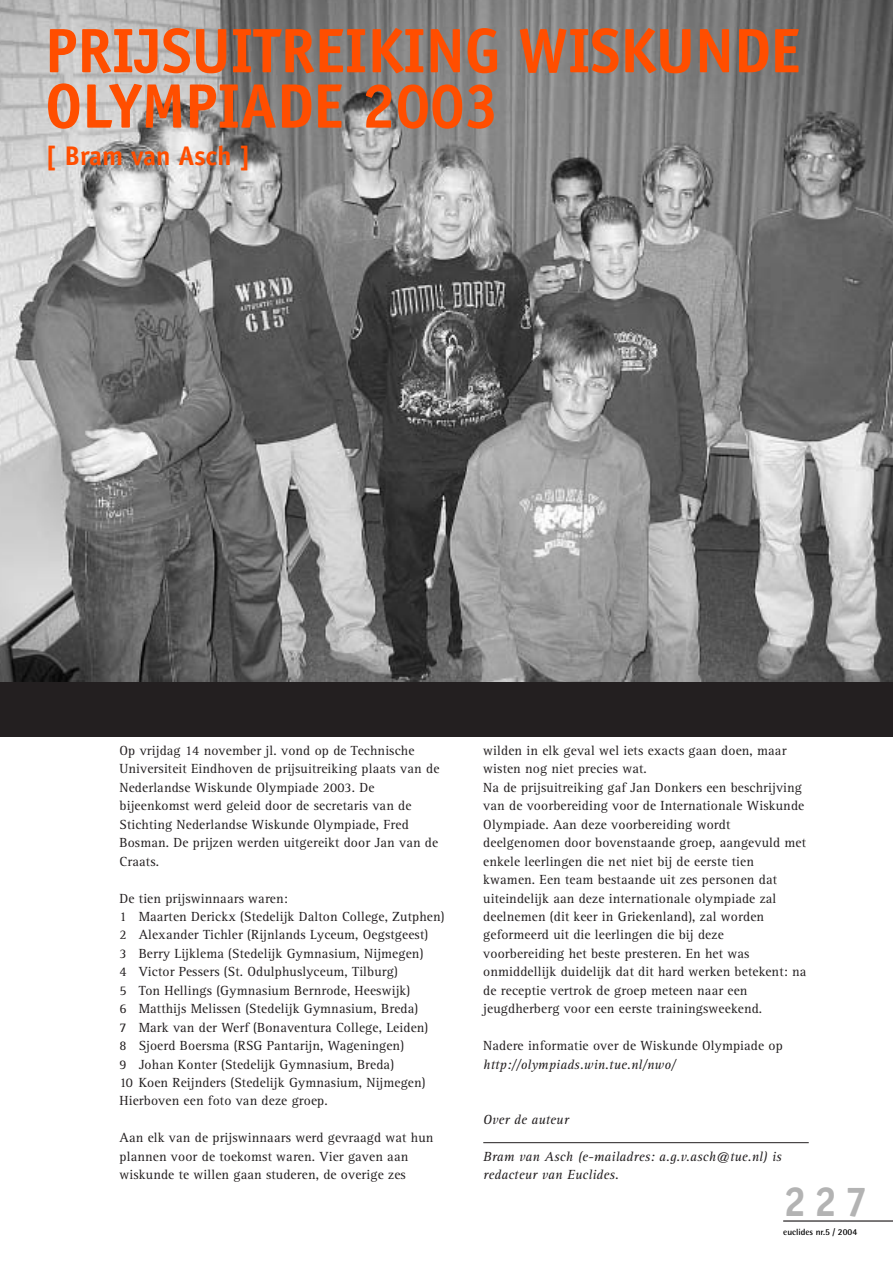
<style>
.page{position:relative;width:893px;height:1263px;background:#fff}
.page>*{position:absolute;margin:0;border:0;box-sizing:border-box;transform-origin:0 0}
.t1{font:700 63px/55.3px "Officina Sans";letter-spacing:-.01em;color:#ff4e00}
.t2{font:700 42px "Officina Sans";color:#b3b3b3}
.t3{font:700 27px "Officina Sans";color:#ff4e00}
.t4{font:13.65px/18.5px "Rotis Serif";letter-spacing:.01em;color:#231f20}
.t5{font:italic 13.65px/18.5px "Rotis Serif";letter-spacing:.01em;color:#231f20}
.t6{font:700 9px "Rotis Semi Sans";color:#000}
</style>
<div class="page">
<hr style="left:483px;top:1142px;width:325px;height:1px;background:#231f20">
<div style="left:0;top:681px;width:892px;height:55px;background:#231f20"></div>
<hr style="left:783px;top:1220px;width:109px;height:2px;background:#231f20">
<img style="left:1px;top:0;width:891px;height:681px">
<h1 class="t1" style="left:45px;top:28px;width:757px">PRIJSUITREIKING WISKUNDE<br>OLYMPIADE 2003</h1>
<h3 class="t3" style="left:45px;top:145px;width:207px">[ Bram van Asch ]</h3>
<p class="t4" style="left:119px;top:742px;width:321px">Op vrijdag 14 november jl. vond op de Technische Universiteit Eindhoven de prijsuitreiking plaats van de Nederlandse Wiskunde Olympiade 2003. De bijeenkomst werd geleid door de secretaris van de Stichting Nederlandse Wiskunde Olympiade, Fred Bosman. De prijzen werden uitgereikt door Jan van de Craats.</p>
<p class="t4" style="left:119px;top:890px;width:326px">De tien prijswinnaars waren:<br>1 Maarten Derickx (Stedelijk Dalton College, Zutphen)<br>2 Alexander Tichler (Rijnlands Lyceum, Oegstgeest)<br>3 Berry Lijklema (Stedelijk Gymnasium, Nijmegen)<br>4 Victor Pessers (St. Odulphuslyceum, Tilburg)<br>5 Ton Hellings (Gymnasium Bernrode, Heeswijk)<br>6 Matthijs Melissen (Stedelijk Gymnasium, Breda)<br>7 Mark van der Werf (Bonaventura College, Leiden)<br>8 Sjoerd Boersma (RSG Pantarijn, Wageningen)<br>9 Johan Konter (Stedelijk Gymnasium, Breda)<br>10 Koen Reijnders (Stedelijk Gymnasium, Nijmegen)<br>Hierboven een foto van deze groep.</p>
<p class="t4" style="left:119px;top:1130px;width:315px">Aan elk van de prijswinnaars werd gevraagd wat hun plannen voor de toekomst waren. Vier gaven aan wiskunde te willen gaan studeren, de overige zes</p>
<p class="t4" style="left:483px;top:742px;width:325px">wilden in elk geval wel iets exacts gaan doen, maar wisten nog niet precies wat.<br>Na de prijsuitreiking gaf Jan Donkers een beschrijving van de voorbereiding voor de Internationale Wiskunde Olympiade. Aan deze voorbereiding wordt deelgenomen door bovenstaande groep, aangevuld met enkele leerlingen die net niet bij de eerste tien kwamen. Een team bestaande uit zes personen dat uiteindelijk aan deze internationale olympiade zal deelnemen (dit keer in Griekenland), zal worden geformeerd uit die leerlingen die bij deze voorbereiding het beste presteren. En het was onmiddellijk duidelijk dat dit hard werken betekent: na de receptie vertrok de groep meteen naar een jeugdherberg voor een eerste trainingsweekend.</p>
<p class="t4" style="left:483px;top:1038px;width:301px">Nadere informatie over de Wiskunde Olympiade op</p>
<p class="t5" style="left:483px;top:1056px;width:194px">http://olympiads.win.tue.nl/nwo/</p>
<p class="t5" style="left:483px;top:1111px;width:87px">Over de auteur</p>
<p class="t5" style="left:483px;top:1148px;width:300px">Bram van Asch (e-mailadres: a.g.v.asch@tue.nl) is redacteur van Euclides.</p>
<h2 class="t2" style="left:783px;top:1186px;width:86px">227</h2>
<p class="t6" style="left:783px;top:1228px;width:75px">euclides nr.5 / 2004</p>
</div>
